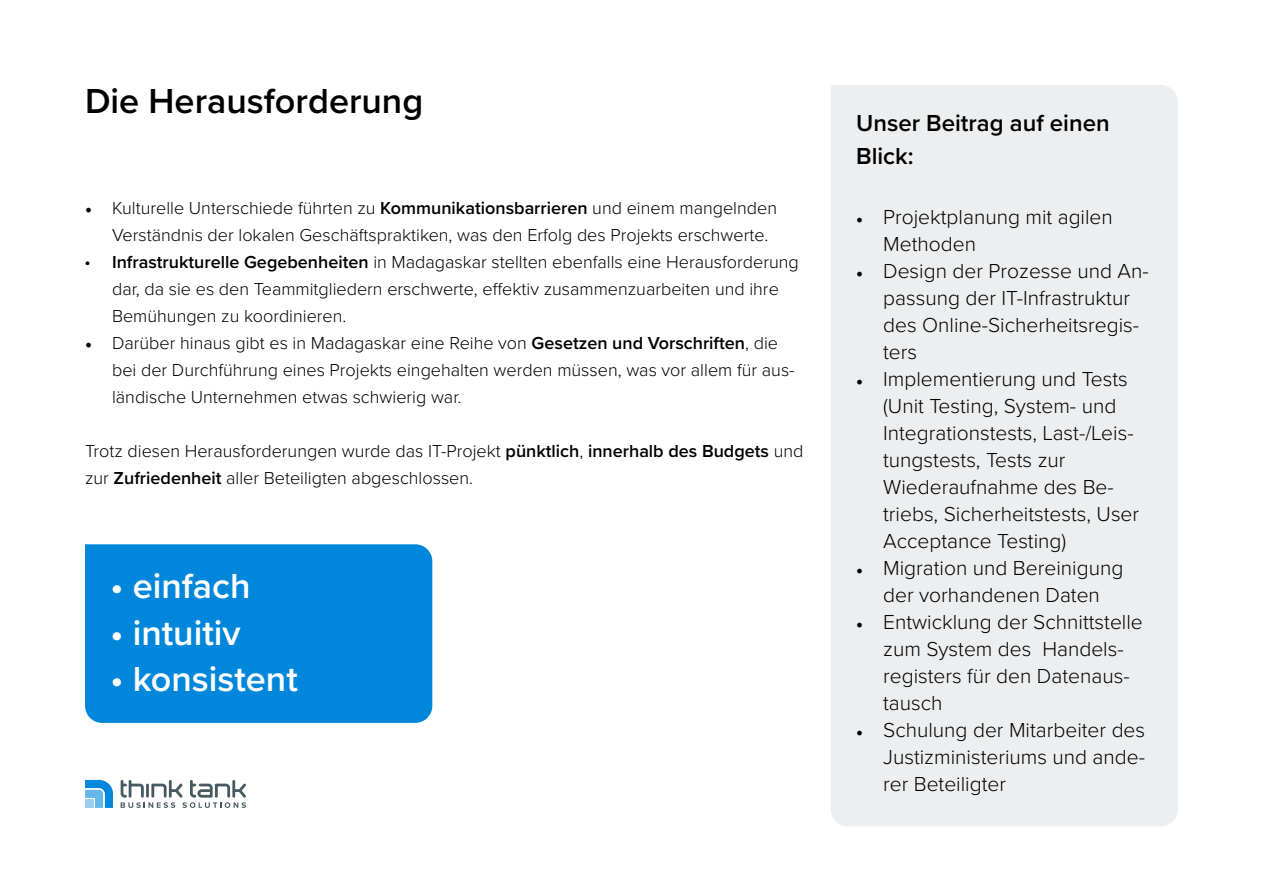
<style>
.page{position:relative;width:1263px;height:893px;background:#fff}
.page>*{position:absolute;margin:0;border:0;box-sizing:border-box;transform-origin:0 0}
.t1{font:600 36px "Proxima Nova";color:#fff}
.t2{font:600 36px "Proxima Nova";color:#000}
.t3{font:600 24px/33px "Proxima Nova";color:#000}
.t4{font:300 21px/27px "Proxima Nova";color:#000}
.t5{font:300 18px/27px "Proxima Nova";color:#000}
.s1{font-family:"Minion Pro";font-weight:400}
.s2{font-weight:600}
.s3{font-family:"Myriad Pro";font-weight:400}
.s4{font-family:"Minion Pro";font-weight:400;font-size:18px}
</style>
<div class="page">
<svg style="left:121px;top:780px;width:125px;height:28px"></svg>
<svg style="left:85px;top:780px;width:28px;height:28px"></svg>
<div style="left:831px;top:85px;width:347px;height:741px;background:#edeeef"></div>
<div style="left:85px;top:544px;width:347px;height:179px;background:#0087db"></div>
<h1 class="t2" style="left:85px;top:75px;width:340px">Die Herausforderung</h1>
<p class="t5" style="left:112px;top:194px;width:666px;text-indent:-27px"><span class="s1">•</span> Kulturelle Unterschiede führten zu <span class="s2">Kommunikationsbarrieren</span> und einem mangelnden<br>Verständnis der lokalen Geschäftspraktiken, was den Erfolg des Projekts erschwerte.</p>
<p class="t5" style="left:112px;top:248px;width:688px;text-indent:-27px"><span class="s3">•</span> <span class="s2">Infrastrukturelle Gegebenheiten</span> in Madagaskar stellten ebenfalls eine Herausforderung dar, da sie es den Teammitgliedern erschwerte, effektiv zusammenzuarbeiten und ihre<br>Bemühungen zu koordinieren.</p>
<p class="t5" style="left:112px;top:329px;width:684px;text-indent:-27px"><span class="s1">•</span> Darüber hinaus gibt es in Madagaskar eine Reihe von <span class="s2">Gesetzen und Vorschriften</span>, die bei der Durchführung eines Projekts eingehalten werden müssen, was vor allem für aus&shy;ländische Unternehmen etwas schwierig war.</p>
<p class="t5" style="left:85px;top:437px;width:720px">Trotz diesen Herausforderungen wurde das IT-Projekt <span class="s2">pünktlich</span>, <span class="s2">innerhalb des Budgets</span> und zur <span class="s2">Zufriedenheit</span> aller Beteiligten abgeschlossen.</p>
<h1 class="t1" style="left:111px;top:559px;width:142px">• einfach</h1>
<h1 class="t1" style="left:111px;top:606px;width:132px">• intuitiv</h1>
<h1 class="t1" style="left:111px;top:652px;width:189px">• konsistent</h1>
<h2 class="t3" style="left:856px;top:106px;width:255px">Unser Beitrag auf einen<br>Blick:</h2>
<p class="t4" style="left:883px;top:202px;width:231px;text-indent:-27px"><span class="s4">•</span> Projektplanung mit agilen<br>Methoden</p>
<p class="t4" style="left:883px;top:256px;width:267px;text-indent:-27px"><span class="s4">•</span> Design der Prozesse und An&shy;passung der IT-Infrastruktur des Online-Sicherheitsregis&shy;ters</p>
<p class="t4" style="left:883px;top:364px;width:258px;text-indent:-27px"><span class="s4">•</span> Implementierung und Tests (Unit Testing, System- und<br>Integrationstests, Last-/Leis&shy;tungstests, Tests zur<br>Wiederaufnahme des Be&shy;triebs, Sicherheitstests, User<br>Acceptance Testing)</p>
<p class="t4" style="left:856px;top:553px;width:269px;text-align:center"><span class="s4">•</span> Migration und Bereinigung der vorhandenen Daten</p>
<p class="t4" style="left:883px;top:607px;width:261px;text-indent:-27px"><span class="s4">•</span> Entwicklung der Schnittstelle zum System des Handels&shy;registers für den Datenaus&shy;tausch</p>
<p class="t4" style="left:883px;top:715px;width:263px;text-align:justify;text-indent:-27px"><span class="s4">•</span> Schulung der Mitarbeiter des Justizministeriums und ande&shy;rer Beteiligter</p>
</div>
